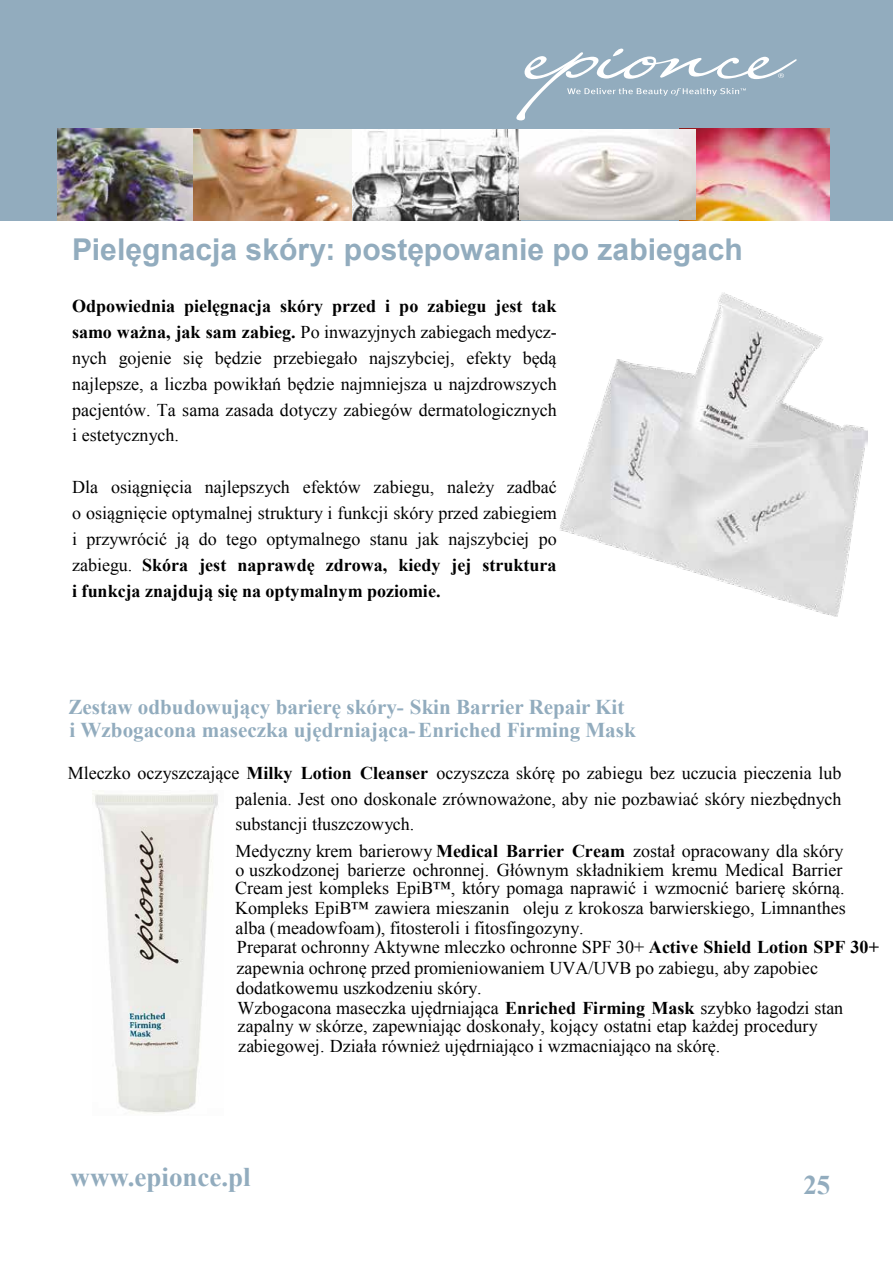
<style>
.page{position:relative;width:893px;height:1263px;background:#fff}
.page>*{position:absolute;margin:0;border:0;box-sizing:border-box;transform-origin:0 0}
.t1{font:700 30px "Arial";color:#92acbe}
.t2{font:700 27px "Times New Roman";color:#92acbe}
.t3{font:700 21px/23.2px "Times New Roman";color:#92acbe}
.t4{font:18px/26px "Times New Roman";color:#000101}
.s1{font-weight:700}
</style>
<div class="page">
<div style="left:0;top:0;width:892px;height:220px;background:#92acbe"></div>
<img style="left:679px;top:128px;width:151px;height:92px">
<svg style="left:516px;top:49px;width:281px;height:71px"></svg>
<img style="left:58px;top:128px;width:142px;height:92px">
<img style="left:193px;top:129px;width:159px;height:91px">
<img style="left:352px;top:129px;width:344px;height:91px">
<img style="left:93px;top:790px;width:125px;height:324px">
<img style="left:560px;top:292px;width:308px;height:324px">
<h1 class="t1" style="left:72px;top:229px;width:672px">Pielęgnacja skóry: postępowanie po zabiegach</h1>
<p class="t4" style="left:72px;top:293px;width:486px;text-align:justify"><span class="s1">Odpowiednia pielęgnacja skóry przed i po zabiegu jest tak samo ważna, jak sam zabieg.</span> Po inwazyjnych zabiegach medycz&shy;nych gojenie się będzie przebiegało najszybciej, efekty będą najlepsze, a liczba powikłań będzie najmniejsza u najzdrowszych pacjentów. Ta sama zasada dotyczy zabiegów dermatologicznych i estetycznych.</p>
<p class="t4" style="left:72px;top:474px;width:486px;text-align:justify">Dla osiągnięcia najlepszych efektów zabiegu, należy zadbać o osiągnięcie optymalnej struktury i funkcji skóry przed zabiegiem i przywrócić ją do tego optymalnego stanu jak najszybciej po zabiegu. <span class="s1">Skóra jest naprawdę zdrowa, kiedy jej struktura i funkcja znajdują się na optymalnym poziomie.</span></p>
<p class="t3" style="left:68px;top:694px;width:569px">Zestaw odbudowujący barierę skóry- Skin Barrier Repair Kit<br>i Wzbogacona maseczka ujędrniająca-Enriched Firming Mask</p>
<p class="t4" style="left:236px;top:760px;width:609px;text-indent:-168px">Mleczko oczyszczające <span class="s1">Milky Lotion Cleanser</span> oczyszcza skórę po zabiegu bez uczucia pieczenia lub palenia. Jest ono doskonale zrównoważone, aby nie pozbawiać skóry niezbędnych substancji tłuszczowych.<br>Medyczny krem barierowy <span class="s1">Medical Barrier Cream</span> został opracowany dla skóry</p>
<p class="t4" style="left:235px;top:861px;width:611px;line-height:18px">o uszkodzonej barierze ochronnej. Głównym składnikiem kremu Medical Barrier<br>Cream jest kompleks EpiB™, który pomaga naprawić i wzmocnić barierę skórną.</p>
<p class="t4" style="left:235px;top:898px;width:645px;line-height:19.4px">Kompleks EpiB™ zawiera mieszanin oleju z krokosza barwierskiego, Limnanthes alba (meadowfoam), fitosteroli i fitosfingozyny.<br>Preparat ochronny Aktywne mleczko ochronne SPF 30+ <span class="s1">Active Shield Lotion SPF 30+</span></p>
<p class="t4" style="left:236px;top:958px;width:609px;line-height:20px">zapewnia ochronę przed promieniowaniem UVA/UVB po zabiegu, aby zapobiec dodatkowemu uszkodzeniu skóry.<br>Wzbogacona maseczka ujędrniająca <span class="s1">Enriched Firming Mask</span> szybko łagodzi stan</p>
<p class="t4" style="left:238px;top:1015px;width:582px;line-height:20.2px">zapalny w skórze, zapewniając doskonały, kojący ostatni etap każdej procedury zabiegowej. Działa również ujędrniająco i wzmacniająco na skórę.</p>
<h2 class="t2" style="left:71px;top:1158px;width:182px">www.epionce.pl</h2>
<h2 class="t2" style="left:803px;top:1166px;width:29px">25</h2>
</div>
